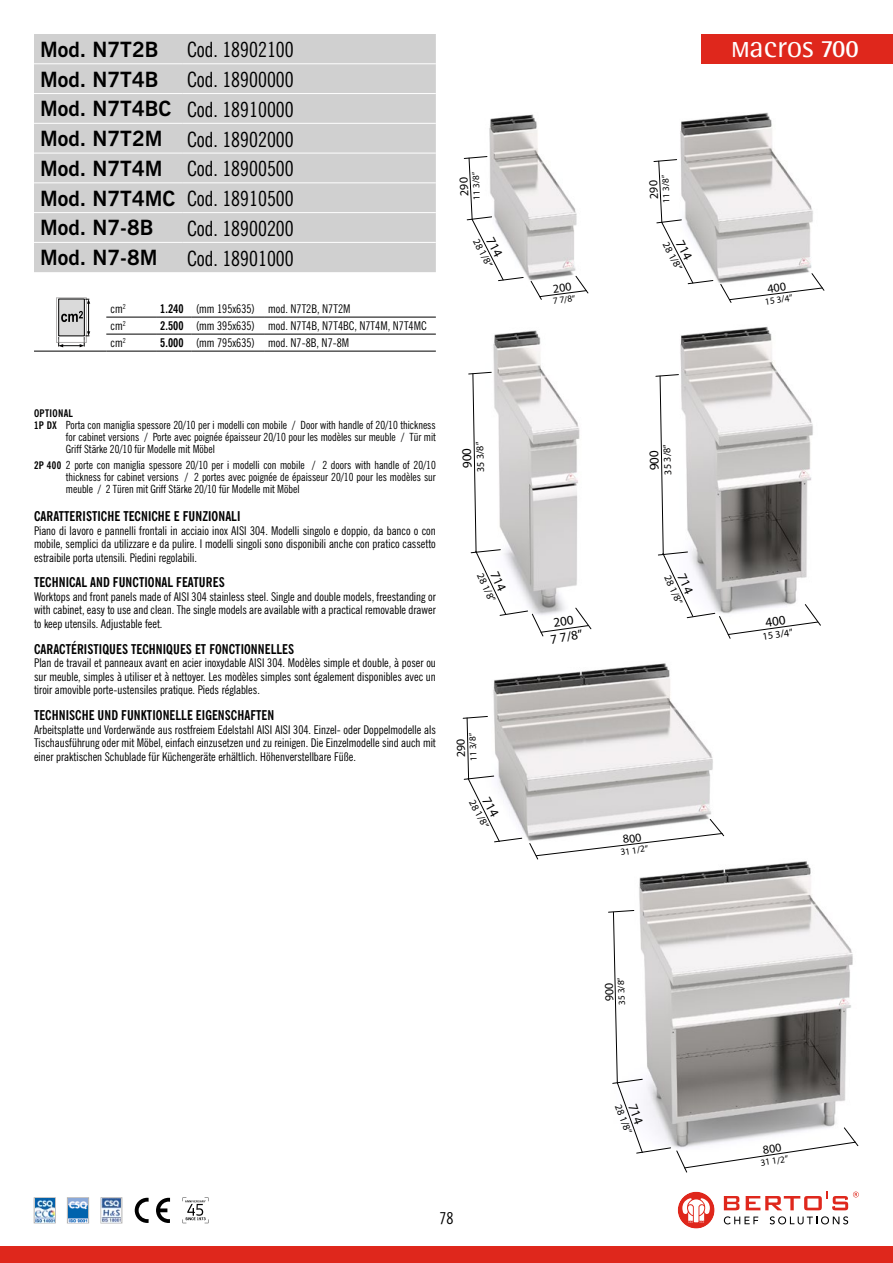
<style>
.page{position:relative;width:893px;height:1263px;background:#fff}
.page>*{position:absolute;margin:0;border:0;box-sizing:border-box;transform-origin:0 0}
.t1{font:31.05px "Rotis Semi Sans Std";color:#fff}
.t2{font:condensed 21px/29.7px "News Gothic BT";color:#000;text-align:justify}
.t3{font:700 21px "News Gothic BT";color:#000}
.t4{font:condensed 16.5px "News Gothic BT";color:#000}
.t5{font:700 condensed 13.5px "News Gothic BT";letter-spacing:.005em;color:#000}
.t6{font:13.2px/15.9px "Myriad Pro";color:#000;text-align:center}
.t7{font:condensed 12px/13.5px "News Gothic BT";color:#000;text-align:justify}
.t8{font:condensed 11.25px/12px "News Gothic BT";color:#000;text-align:justify}
.t9{font:700 condensed 10.5px "News Gothic BT";letter-spacing:.03em;color:#000}
.t10{font:10.35px "Myriad Pro";color:#000}
.t11{font:9.45px "Myriad Pro";color:#000}
.s1{font-weight:700;font-stretch:normal}
.s2{font-weight:700}
.s3{font-weight:700;font-size:10.5px}
.s4{font-weight:700;font-size:21.75px}
.s5{font-weight:700;font-size:24.9px}
</style>
<div class="page">
<img style="left:489px;top:114px;width:100px;height:180px">
<img style="left:489px;top:330px;width:103px;height:307px">
<img style="left:680px;top:112px;width:145px;height:179px">
<img style="left:680px;top:327px;width:99px;height:47px">
<img style="left:639px;top:861px;width:220px;height:312px">
<img style="left:493px;top:663px;width:235px;height:201px">
<div style="left:0;top:1246px;width:893px;height:17px;background:#df271c"></div>
<div style="left:34px;top:1197px;width:22px;height:26px;border:1px solid #b3b2b2"></div>
<img style="left:35px;top:1199px;width:19px;height:23px">
<div style="left:67px;top:1197px;width:22px;height:26px;border:1px solid #b3b2b2"></div>
<img style="left:68px;top:1199px;width:20px;height:23px">
<div style="left:101px;top:1197px;width:21px;height:26px;border:1px solid #b3b2b2"></div>
<img style="left:102px;top:1199px;width:19px;height:23px">
<svg style="left:156px;top:1198px;width:14px;height:25px"></svg>
<svg style="left:135px;top:1198px;width:14px;height:25px"></svg>
<svg style="left:183px;top:1197px;width:25px;height:26px"></svg>
<div style="left:702px;top:34px;width:191px;height:30px;background:#df271c"></div>
<hr style="left:106px;top:317px;width:50px;height:1px;background:#000">
<hr style="left:156px;top:317px;width:36px;height:1px;background:#000">
<hr style="left:192px;top:317px;width:72px;height:1px;background:#000">
<hr style="left:264px;top:317px;width:172px;height:1px;background:#000">
<hr style="left:106px;top:334px;width:50px;height:1px;background:#000">
<hr style="left:156px;top:334px;width:36px;height:1px;background:#000">
<hr style="left:192px;top:334px;width:72px;height:1px;background:#000">
<hr style="left:264px;top:334px;width:172px;height:1px;background:#000">
<hr style="left:34px;top:351px;width:72px;height:1px;background:#000">
<hr style="left:106px;top:351px;width:50px;height:1px;background:#000">
<hr style="left:156px;top:351px;width:36px;height:1px;background:#000">
<hr style="left:192px;top:351px;width:72px;height:1px;background:#000">
<hr style="left:264px;top:351px;width:172px;height:1px;background:#000">
<svg style="left:56px;top:297px;width:35px;height:51px"></svg>
<div style="left:56px;top:298px;width:31px;height:45px;border:1px solid #b3b2b2"></div>
<hr style="left:88px;top:302px;width:1px;height:31px;background:#000">
<svg style="left:85px;top:299px;width:5px;height:5px"></svg>
<svg style="left:58px;top:331px;width:32px;height:16px"></svg>
<div style="left:59px;top:299px;width:25px;height:37px;background:#dadada"></div>
<div style="left:58px;top:299px;width:27px;height:37px;border:1px solid #000"></div>
<svg style="left:61px;top:311px;width:22px;height:11px"></svg>
<div style="left:34px;top:34px;width:402px;height:238px;background:#d0d0d0"></div>
<hr style="left:34px;top:63px;width:149px;height:1px;background:#fff">
<hr style="left:183px;top:63px;width:253px;height:1px;background:#fff">
<hr style="left:34px;top:93px;width:149px;height:1px;background:#fff">
<hr style="left:183px;top:93px;width:253px;height:1px;background:#fff">
<hr style="left:34px;top:123px;width:149px;height:1px;background:#fff">
<hr style="left:183px;top:123px;width:253px;height:1px;background:#fff">
<hr style="left:34px;top:153px;width:149px;height:1px;background:#fff">
<hr style="left:183px;top:153px;width:253px;height:1px;background:#fff">
<hr style="left:34px;top:182px;width:149px;height:1px;background:#fff">
<hr style="left:183px;top:182px;width:253px;height:1px;background:#fff">
<hr style="left:34px;top:212px;width:149px;height:1px;background:#fff">
<hr style="left:183px;top:212px;width:253px;height:1px;background:#fff">
<hr style="left:34px;top:242px;width:149px;height:1px;background:#fff">
<hr style="left:183px;top:242px;width:253px;height:1px;background:#fff">
<svg style="left:724px;top:1196px;width:15px;height:14px"></svg>
<svg style="left:746px;top:1191px;width:113px;height:19px"></svg>
<svg style="left:677px;top:1191px;width:38px;height:38px"></svg>
<svg style="left:724px;top:1216px;width:34px;height:8px"></svg>
<svg style="left:770px;top:1216px;width:78px;height:8px"></svg>
<svg style="left:531px;top:276px;width:57px;height:24px"></svg>
<svg style="left:463px;top:156px;width:61px;height:125px"></svg>
<svg style="left:468px;top:372px;width:123px;height:264px"></svg>
<svg style="left:653px;top:159px;width:60px;height:125px"></svg>
<svg style="left:720px;top:273px;width:104px;height:30px"></svg>
<svg style="left:655px;top:374px;width:166px;height:265px"></svg>
<svg style="left:608px;top:910px;width:250px;height:262px"></svg>
<svg style="left:462px;top:716px;width:60px;height:126px"></svg>
<svg style="left:529px;top:819px;width:195px;height:40px"></svg>
<h2 class="t3" style="left:40px;top:37px;width:120px">Mod. N7T2B</h2>
<h2 class="t2" style="left:187px;top:35px;width:108px">Cod. 18902100</h2>
<h2 class="t3" style="left:40px;top:66px;width:120px">Mod. N7T4B</h2>
<h2 class="t2" style="left:40px;top:65px;width:255px;text-indent:147px">Cod. 18900000<br><span class="s1">Mod. N7T4BC</span> Cod. 18910000<br><span class="s1">Mod. N7T2M</span> Cod. 18902000<br><span class="s1">Mod. N7T4M</span> Cod. 18900500<br><span class="s1">Mod. N7T4MC</span> Cod. 18910500<br><span class="s1">Mod. N7-8B</span></h2>
<h2 class="t2" style="left:187px;top:213px;width:108px">Cod. 18900200</h2>
<h2 class="t3" style="left:40px;top:245px;width:119px">Mod. N7-8M</h2>
<h2 class="t2" style="left:187px;top:243px;width:108px">Cod. 18901000</h2>
<p class="t7" style="left:111px;top:301px;width:17px">cm<sup>2</sup></p>
<p class="t7" style="left:160px;top:301px;width:192px"><span class="s2">1.240</span> (mm 195x635) mod. N7T2B, N7T2M</p>
<p class="t7" style="left:111px;top:319px;width:17px">cm<sup>2</sup></p>
<p class="t7" style="left:160px;top:319px;width:268px"><span class="s2">2.500</span> (mm 395x635) mod. N7T4B, N7T4BC, N7T4M, N7T4MC</p>
<p class="t7" style="left:111px;top:336px;width:17px">cm<sup>2</sup></p>
<p class="t7" style="left:160px;top:336px;width:190px"><span class="s2">5.000</span> (mm 795x635) mod. N7-8B, N7-8M</p>
<p class="t9" style="left:34px;top:407px;width:41px">OPTIONAL</p>
<p class="t8" style="left:66px;top:419px;width:371px;text-indent:-32px"><span class="s3">1P DX</span> Porta con maniglia spessore 20/10 per i modelli con mobile / Door with handle of 20/10 thickness for cabinet versions / Porte avec poignée épaisseur 20/10 pour les modèles sur meuble / Tür mit Griff Stärke 20/10 für Modelle mit Möbel</p>
<p class="t8" style="left:66px;top:459px;width:371px;text-indent:-32px"><span class="s3">2P 400</span> 2 porte con maniglia spessore 20/10 per i modelli con mobile / 2 doors with handle of 20/10 thickness for cabinet versions / 2 portes avec poignée de épaisseur 20/10 pour les modèles sur meuble / 2 Türen mit Griff Stärke 20/10 für Modelle mit Möbel</p>
<p class="t5" style="left:34px;top:508px;width:208px">CARATTERISTICHE TECNICHE E FUNZIONALI</p>
<p class="t7" style="left:34px;top:523px;width:403px">Piano di lavoro e pannelli frontali in acciaio inox AISI 304. Modelli singolo e doppio, da banco o con mobile, semplici da utilizzare e da pulire. I modelli singoli sono disponibili anche con pratico cassetto estraibile porta utensili. Piedini regolabili.</p>
<p class="t5" style="left:34px;top:574px;width:192px">TECHNICAL AND FUNCTIONAL FEATURES</p>
<p class="t7" style="left:34px;top:590px;width:403px">Worktops and front panels made of AISI 304 stainless steel. Single and double models, freestanding or with cabinet, easy to use and clean. The single models are available with a practical removable drawer to keep utensils. Adjustable feet.</p>
<p class="t5" style="left:34px;top:641px;width:262px">CARACTÉRISTIQUES TECHNIQUES ET FONCTIONNELLES</p>
<p class="t7" style="left:34px;top:656px;width:403px">Plan de travail et panneaux avant en acier inoxydable AISI 304. Modèles simple et double, à poser ou sur meuble, simples à utiliser et à nettoyer. Les modèles simples sont également disponibles avec un tiroir amovible porte-ustensiles pratique. Pieds réglables.</p>
<p class="t5" style="left:34px;top:707px;width:242px">TECHNISCHE UND FUNKTIONELLE EIGENSCHAFTEN</p>
<p class="t7" style="left:34px;top:722px;width:403px">Arbeitsplatte und Vorderwände aus rostfreiem Edelstahl AISI AISI 304. Einzel- oder Doppelmodelle als Tischausführung oder mit Möbel, einfach einzusetzen und zu reinigen. Die Einzelmodelle sind auch mit einer praktischen Schublade für Küchengeräte erhältlich. Höhenverstellbare Füße.</p>
<p class="t11" style="left:471px;top:200px;width:29px;rotate:-92deg">11 3/8”</p>
<p class="t10" style="left:481px;top:237px;width:32px;rotate:62deg">28 1/8”</p>
<p class="t10" style="left:474px;top:473px;width:32px;rotate:-92deg">35 3/8”</p>
<p class="t10" style="left:486px;top:571px;width:32px;rotate:65deg">28 1/8”</p>
<p class="t11" style="left:468px;top:761px;width:29px;rotate:-92deg">11 3/8”</p>
<p class="t10" style="left:477px;top:797px;width:32px;rotate:61deg">28 1/8”</p>
<h3 class="t4" style="left:439px;top:1208px;width:16px">78</h3>
<p class="t11" style="left:552px;top:295px;width:24px;rotate:-8deg">7 7/8”</p>
<p class="t6" style="left:547px;top:615px;width:34px;rotate:-9deg">200<br>7 7/8”</p>
<p class="t11" style="left:661px;top:203px;width:29px;rotate:-92deg">11 3/8”</p>
<p class="t10" style="left:671px;top:240px;width:32px;rotate:62deg">28 1/8”</p>
<h1 class="t1" style="left:731px;top:28px;width:129px"><span class="s4">m</span>acros <span class="s5">700</span></h1>
<p class="t11" style="left:764px;top:296px;width:29px;rotate:-9deg">15 3/4”</p>
<p class="t10" style="left:661px;top:475px;width:32px;rotate:-92deg">35 3/8”</p>
<p class="t10" style="left:673px;top:573px;width:32px;rotate:65deg">28 1/8”</p>
<p class="t10" style="left:762px;top:630px;width:32px;rotate:-9deg">15 3/4”</p>
<p class="t11" style="left:620px;top:846px;width:29px;rotate:-9deg">31 1/2”</p>
<p class="t11" style="left:616px;top:1005px;width:29px;rotate:-92deg">35 3/8”</p>
<p class="t10" style="left:624px;top:1102px;width:32px;rotate:69deg">28 1/8”</p>
<p class="t11" style="left:760px;top:1157px;width:29px;rotate:-9deg">31 1/2”</p>
</div>
